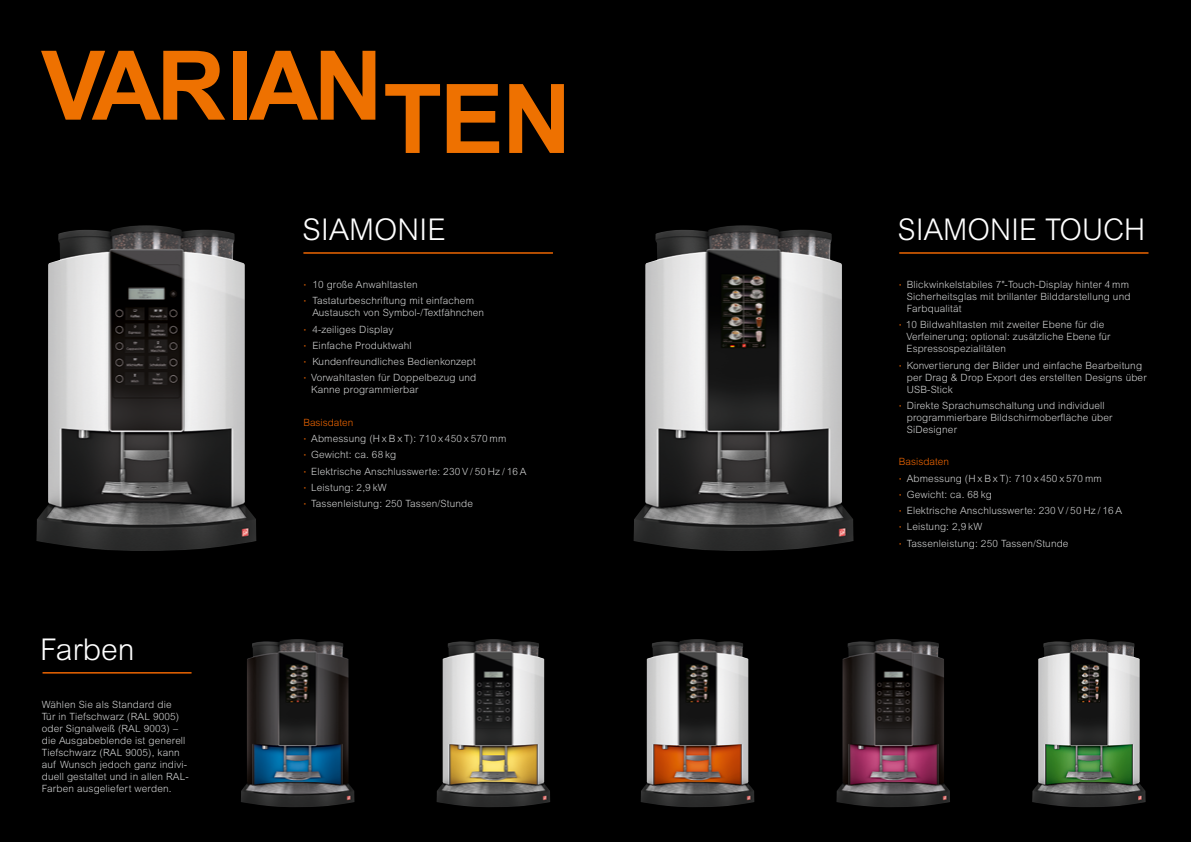
<style>
.page{position:relative;width:1191px;height:842px;background:#000}
.page>*{position:absolute;margin:0;border:0;box-sizing:border-box;transform-origin:0 0}
.t1{font:700 96.2px "Arial";letter-spacing:-.035em;color:#ee7100}
.t2{font:300 30px "Arial MT Pro";color:#fff}
.t3{font:300 10px/12px "Arial MT Pro";letter-spacing:.015em;color:#cfd0d0}
.t4{font:300 10px "Arial MT Pro";color:#ec6502}
.s1{font-size:6px;color:#ec6502}
</style>
<div class="page">
<hr style="left:899px;top:252px;width:249px;height:2px;background:#ec6502">
<hr style="left:43px;top:672px;width:148px;height:2px;background:#ec6502">
<img style="left:633px;top:225px;width:220px;height:326px">
<img style="left:36px;top:225px;width:220px;height:326px">
<img style="left:436px;top:639px;width:114px;height:168px">
<img style="left:241px;top:639px;width:113px;height:168px">
<img style="left:640px;top:639px;width:114px;height:168px">
<img style="left:836px;top:639px;width:114px;height:168px">
<img style="left:1032px;top:639px;width:113px;height:168px">
<hr style="left:303px;top:252px;width:250px;height:2px;background:#ec6502">
<h1 class="t1" style="left:41px;top:22px;width:532px">VARIANTEN</h1>
<h2 class="t2" style="left:302px;top:211px;width:145px">SIAMONIE</h2>
<h2 class="t2" style="left:40px;top:631px;width:96px">Farben</h2>
<p class="t3" style="left:42px;top:699px;width:147px">Wählen Sie als Standard die<br>Tür in Tiefschwarz (RAL 9005) oder Signalweiß (RAL 9003) – die Ausgabeblende ist generell<br>Tiefschwarz (RAL 9005), kann auf Wunsch jedoch ganz indivi&shy;duell gestaltet und in allen RAL--<br>Farben ausgeliefert werden.</p>
<p class="t3" style="left:303px;top:279px;width:116px"><span class="s1">•</span> 10 große Anwahltasten</p>
<p class="t3" style="left:312px;top:295px;width:173px;text-indent:-9px"><span class="s1">•</span> Tastaturbeschriftung mit einfachem<br>Austausch von Symbol-/Textfähnchen</p>
<p class="t3" style="left:303px;top:323px;width:91px"><span class="s1">•</span> 4-zeiliges Display</p>
<p class="t3" style="left:303px;top:340px;width:110px"><span class="s1">•</span> Einfache Produktwahl</p>
<p class="t3" style="left:303px;top:356px;width:174px"><span class="s1">•</span> Kundenfreundliches Bedienkonzept</p>
<p class="t3" style="left:311px;top:372px;width:167px;text-indent:-8px"><span class="s1">•</span> Vorwahltasten für Doppelbezug und<br>Kanne programmierbar</p>
<p class="t4" style="left:303px;top:416px;width:51px">Basisdaten</p>
<p class="t3" style="left:303px;top:433px;width:204px"><span class="s1">•</span> Abmessung (H x B x T): 710 x 450 x 570 mm</p>
<p class="t3" style="left:303px;top:449px;width:94px"><span class="s1">•</span> Gewicht: ca. 68 kg</p>
<p class="t3" style="left:303px;top:465px;width:225px"><span class="s1">•</span> Elektrische Anschlusswerte: 230 V / 50 Hz / 16 A</p>
<p class="t3" style="left:303px;top:482px;width:85px"><span class="s1">•</span> Leistung: 2,9 kW</p>
<p class="t3" style="left:303px;top:498px;width:171px"><span class="s1">•</span> Tassenleistung: 250 Tassen/Stunde</p>
<h2 class="t2" style="left:898px;top:211px;width:249px">SIAMONIE TOUCH</h2>
<p class="t3" style="left:906px;top:279px;width:225px;text-indent:-8px"><span class="s1">•</span> Blickwinkelstabiles 7"-Touch-Display hinter 4 mm<br>Sicherheitsglas mit brillanter Bilddarstellung und<br>Farbqualität</p>
<p class="t3" style="left:906px;top:319px;width:205px;text-indent:-8px"><span class="s1">•</span> 10 Bildwahltasten mit zweiter Ebene für die<br>Verfeinerung; optional: zusätzliche Ebene für<br>Espressospezialitäten</p>
<p class="t3" style="left:906px;top:359px;width:241px;text-indent:-8px"><span class="s1">•</span> Konvertierung der Bilder und einfache Bearbeitung per Drag &amp; Drop Export des erstellten Designs über<br>USB-Stick</p>
<p class="t3" style="left:906px;top:399px;width:207px;text-indent:-8px"><span class="s1">•</span> Direkte Sprachumschaltung und individuell programmierbare Bildschirmoberfläche über<br>SiDesigner</p>
<p class="t4" style="left:899px;top:456px;width:51px">Basisdaten</p>
<p class="t3" style="left:899px;top:472px;width:204px"><span class="s1">•</span> Abmessung (H x B x T): 710 x 450 x 570 mm</p>
<p class="t3" style="left:899px;top:488px;width:94px"><span class="s1">•</span> Gewicht: ca. 68 kg</p>
<p class="t3" style="left:899px;top:505px;width:225px"><span class="s1">•</span> Elektrische Anschlusswerte: 230 V / 50 Hz / 16 A</p>
<p class="t3" style="left:899px;top:521px;width:85px"><span class="s1">•</span> Leistung: 2,9 kW</p>
<p class="t3" style="left:899px;top:537px;width:171px"><span class="s1">•</span> Tassenleistung: 250 Tassen/Stunde</p>
</div>
